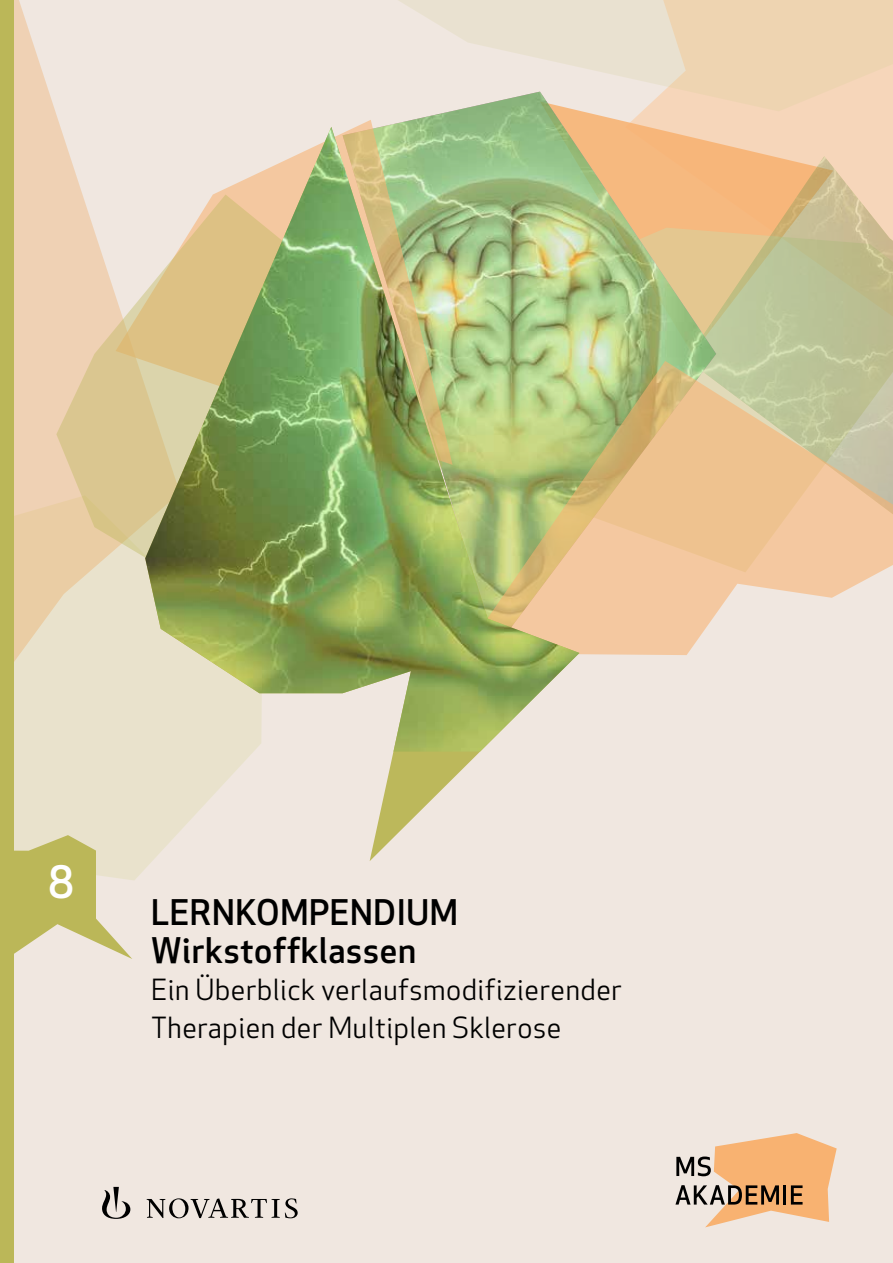
<style>
.page{position:relative;width:893px;height:1263px;background:#fff}
.page>*{position:absolute;margin:0;border:0;box-sizing:border-box;transform-origin:0 0}
.t1{font:500 43.5px "Apex New";color:#fff}
.t2{font:500 34.5px/37.5px "Apex New";letter-spacing:.02em;color:#000}
.t3{font:28.5px/37.5px "Apex New";letter-spacing:.02em;color:#000}
</style>
<div class="page">
<div style="left:13px;top:0;width:880px;height:1263px;background:#f0e7e0"></div>
<div style="left:833px;top:111px;width:60px;height:45px;background:#f6d6ba"></div>
<svg style="left:14px;top:0;width:138px;height:880px"></svg>
<svg style="left:399px;top:0;width:494px;height:111px"></svg>
<svg style="left:716px;top:101px;width:117px;height:55px;background:#f5d4b5"></svg>
<img style="left:716px;top:156px;width:177px;height:205px">
<img style="left:399px;top:92px;width:317px;height:269px">
<svg style="left:579px;top:361px;width:314px;height:294px;background:#e2c89e"></svg>
<svg style="left:116px;top:120px;width:337px;height:75px"></svg>
<svg style="left:56px;top:195px;width:89px;height:494px;background:#e6d3b1"></svg>
<svg style="left:145px;top:752px;width:335px;height:109px"></svg>
<img style="left:145px;top:127px;width:434px;height:625px">
<svg style="left:14px;top:835px;width:118px;height:124px"></svg>
<div style="left:0;top:0;width:14px;height:1263px;background:#bbb758"></div>
<svg style="left:102px;top:1187px;width:196px;height:32px"></svg>
<svg style="left:675px;top:1133px;width:162px;height:94px"></svg>
<h1 class="t1" style="left:49px;top:853px;width:27px">8</h1>
<p class="t2" style="left:151px;top:893px;width:308px">LERNKOMPENDIUM<br>Wirkstoffklassen</p>
<p class="t3" style="left:151px;top:971px;width:472px">Ein Überblick verlaufsmodifizierender<br>Therapien der Multiplen Sklerose</p>
</div>
